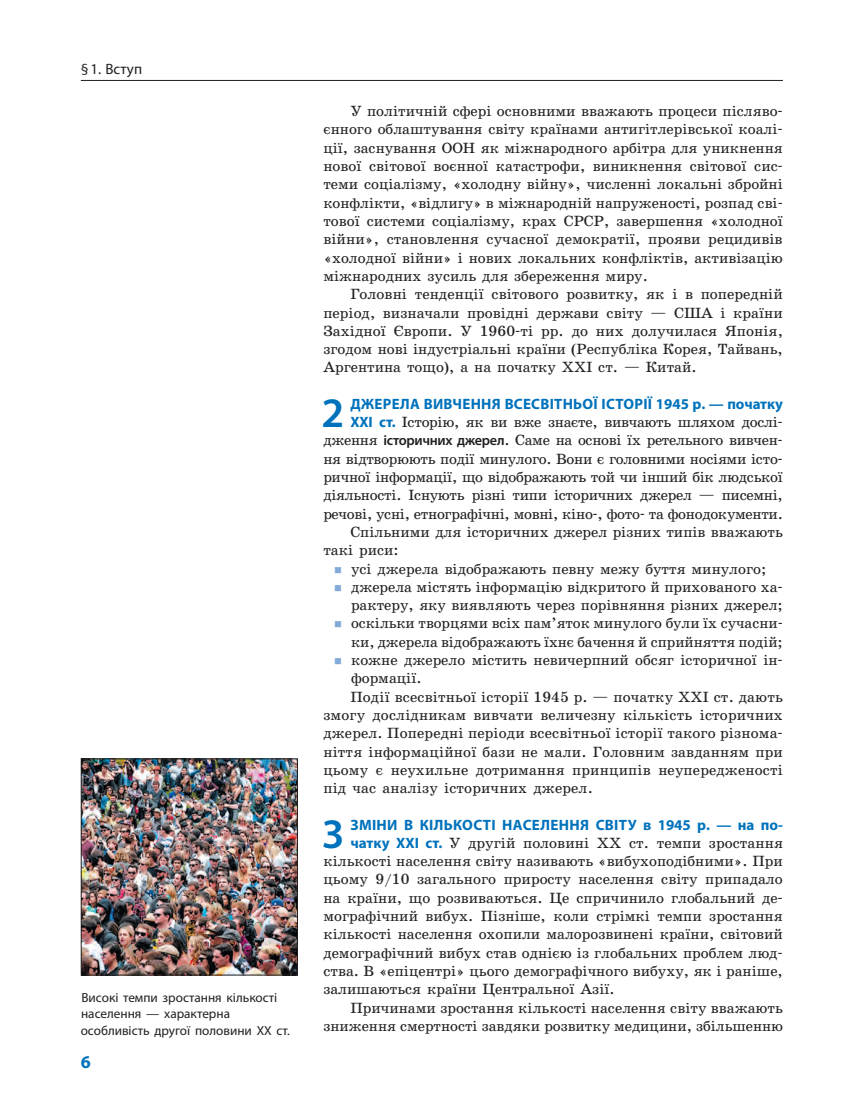
<style>
.page{position:relative;width:851px;height:1106px;background:#fff}
.page>*{position:absolute;margin:0;border:0;box-sizing:border-box;transform-origin:0 0}
.t1{font:600 42.15px "Myriad Pro";color:#0072bc}
.t2{font:700 18px "Myriad Pro";color:#0072bc}
.t3{font:15px/18.3px "School Book C";color:#231f20;text-align:justify}
.t4{font:15px "School Book C";letter-spacing:-.02em;color:#231f20}
.t5{font:700 15px "Myriad Pro";letter-spacing:.02em;color:#0072bc}
.t6{font:15px "Myriad Pro";letter-spacing:.01em;color:#231f20}
.t7{font:13.2px/16.5px "Myriad Pro";color:#231f20}
.s1{font-family:"Myriad Pro";font-weight:700;color:#0072bc}
.s2{font-family:"Myriad Pro";font-weight:600;font-size:14.25px}
</style>
<div class="page">
<hr style="left:81px;top:80px;width:701px;height:1px;background:#231f20">
<img style="left:83px;top:760px;width:213px;height:213px">
<div style="left:81px;top:758px;width:217px;height:217px;border:1px solid #231f20"></div>
<p class="t6" style="left:81px;top:60px;width:63px">§1. Вступ</p>
<p class="t7" style="left:81px;top:988px;width:210px">Високі темпи зростання кількості населення — характерна особливість другої половини ХХ ст.</p>
<p class="t2" style="left:81px;top:1049px;width:11px">6</p>
<p class="t3" style="left:323px;top:102px;width:461px;text-indent:27px">У політичній сфері основними вважають процеси післяво&shy;єнного облаштування світу країнами антигітлерівської коалі&shy;ції, заснування ООН як міжнародного арбітра для уникнення нової світової воєнної катастрофи, виникнення світової сис&shy;теми соціалізму, «холодну війну», численні локальні збройні конфлікти, «відлигу» в міжнародній напруженості, розпад сві&shy;тової системи соціалізму, крах СРСР, завершення «холодної війни», становлення сучасної демократії, прояви рецидивів «холодної війни» і нових локальних конфліктів, активізацію міжнародних зусиль для збереження миру.</p>
<p class="t3" style="left:323px;top:285px;width:461px;text-indent:27px">Головні тенденції світового розвитку, як і в попередній період, визначали провідні держави світу — США і країни Західної Європи. У 1960-ті рр. до них долучилася Японія, згодом нові індустріальні країни (Республіка Корея, Тайвань, Аргентина тощо), а на початку XXI ст. — Китай.</p>
<h1 class="t1" style="left:321px;top:386px;width:24px">2</h1>
<p class="t5" style="left:350px;top:394px;width:434px">Джерела вивчення всесвітньої історії 1945 р. — початку</p>
<p class="t4" style="left:350px;top:414px;width:434px"><span class="s1">XXI ст.</span> Історію, як ви вже знаєте, вивчають шляхом дослі-</p>
<p class="t4" style="left:323px;top:432px;width:461px">дження <span class="s2">історичних джерел</span>. Саме на основі їх ретельного вивчен-</p>
<p class="t4" style="left:323px;top:450px;width:461px">ня відтворюють події минулого. Вони є головними носіями істо-</p>
<p class="t4" style="left:323px;top:469px;width:461px">ричної інформації, що відображають той чи інший бік людської</p>
<p class="t4" style="left:323px;top:487px;width:461px">діяльності. Існують різні типи історичних джерел — писемні,</p>
<p class="t4" style="left:323px;top:505px;width:461px">речові, усні, етнографічні, мовні, кіно-, фото- та фонодокументи.</p>
<p class="t3" style="left:350px;top:523px;width:434px">Спільними для історичних джерел різних типів вважають</p>
<p class="t3" style="left:323px;top:541px;width:77px">такі риси:</p>
<p class="t3" style="left:351px;top:559px;width:416px">усі джерела відображають певну межу буття минулого;</p>
<p class="t3" style="left:351px;top:578px;width:433px">джерела містять інформацію відкритого й прихованого ха-</p>
<p class="t3" style="left:351px;top:596px;width:433px">рактеру, яку виявляють через порівняння різних джерел;</p>
<p class="t3" style="left:351px;top:614px;width:433px">оскільки творцями всіх пам’яток минулого були їх сучасни-</p>
<p class="t3" style="left:351px;top:632px;width:433px">ки, джерела відображають їхнє бачення й сприйняття подій;</p>
<p class="t3" style="left:351px;top:651px;width:433px">кожне джерело містить невичерпний обсяг історичної ін-</p>
<p class="t3" style="left:351px;top:669px;width:72px">формації.</p>
<p class="t3" style="left:350px;top:687px;width:434px">Події всесвітньої історії 1945 р. — початку XXI ст. дають</p>
<p class="t3" style="left:323px;top:706px;width:461px">змогу дослідникам вивчати величезну кількість історичних</p>
<p class="t3" style="left:323px;top:724px;width:461px">джерел. Попередні періоди всесвітньої історії такого різнома-</p>
<p class="t3" style="left:323px;top:742px;width:461px">ніття інформаційної бази не мали. Головним завданням при</p>
<p class="t3" style="left:323px;top:761px;width:461px">цьому є неухильне дотримання принципів неупередженості</p>
<p class="t3" style="left:323px;top:779px;width:271px">під час аналізу історичних джерел.</p>
<h1 class="t1" style="left:321px;top:807px;width:24px">3</h1>
<p class="t5" style="left:350px;top:814px;width:434px">Зміни в кількості населення світу в 1945 р. — на по-</p>
<p class="t3" style="left:323px;top:833px;width:461px;text-indent:27px"><span class="s1">чатку XXI ст.</span> У другій половині XX ст. темпи зростання кількості населення світу називають «вибухоподібними». При цьому 9/10 загального приросту населення світу припадало на країни, що розвиваються. Це спричинило глобальний де&shy;мографічний вибух. Пізніше, коли стрімкі темпи зростання кількості населення охопили малорозвинені країни, світовий демографічний вибух став однією із глобальних проблем люд&shy;ства. В «епіцентрі» цього демографічного вибуху, як і раніше, залишаються країни Центральної Азії.</p>
<p class="t3" style="left:323px;top:998px;width:461px;text-align:right">Причинами зростання кількості населення світу вважають зниження смертності завдяки розвитку медицини, збільшенню</p>
</div>
